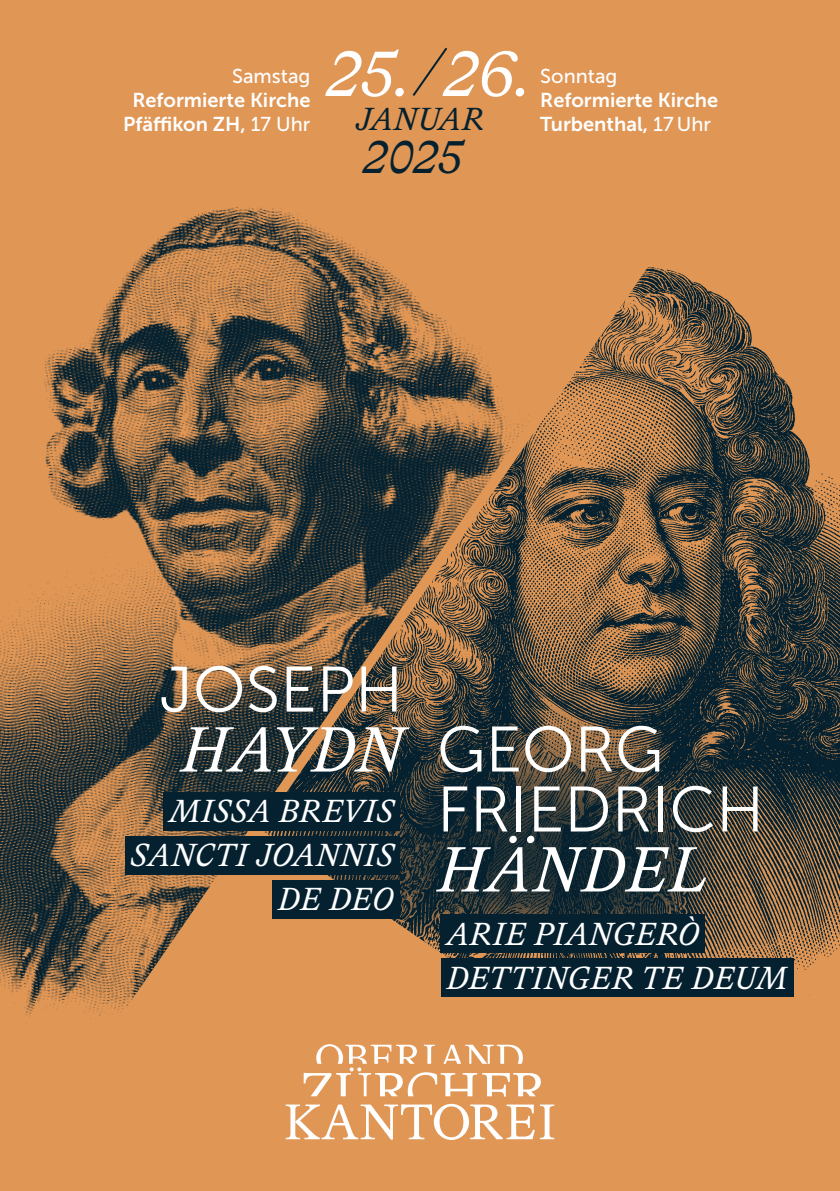
<style>
.page{position:relative;width:840px;height:1191px;background:#fff}
.page>*{position:absolute;margin:0;border:0;box-sizing:border-box;transform-origin:0 0}
.t1{font:64px/60px "Museo Sans 300";color:#fff}
.t2{font:italic 64px "Bradford LL";letter-spacing:.01em;color:#fff}
.t3{font:italic 46px "Bradford LL";color:#05212f}
.t4{font:italic 32px/44px "Bradford LL";letter-spacing:.01em;color:#fff;text-align:right}
.t5{font:italic 32px "Bradford LL";letter-spacing:.01em;color:#05212f}
.t6{font:20px/24px "Museo Sans 700";color:#fff;text-align:center}
.t7{font:20px "Museo Sans 500";color:#fff}
.s1{font-family:"Museo Sans 500"}
</style>
<div class="page">
<div style="left:0;top:0;width:839px;height:1191px;background:#e09655"></div>
<img style="left:566px;top:267px;width:273px;height:730px">
<img style="left:0;top:207px;width:566px;height:812px">
<svg style="left:285px;top:1103px;width:269px;height:37px"></svg>
<svg style="left:303px;top:1044px;width:237px;height:52px"></svg>
<div style="left:163px;top:792px;width:236px;height:38px;background:#05212f"></div>
<div style="left:125px;top:836px;width:274px;height:38px;background:#05212f"></div>
<div style="left:272px;top:880px;width:127px;height:38px;background:#05212f"></div>
<div style="left:440px;top:914px;width:264px;height:39px;background:#05212f"></div>
<div style="left:440px;top:958px;width:353px;height:39px;background:#05212f"></div>
<svg style="left:412px;top:47px;width:36px;height:49px"></svg>
<p class="t7" style="left:232px;top:65px;width:80px">Samstag</p>
<p class="t6" style="left:123px;top:88px;width:189px">Reformierte Kirche<br>Pfäffikon ZH, <span class="s1">17 Uhr</span></p>
<h1 class="t2" style="left:326px;top:32px;width:206px">25. 26.</h1>
<h3 class="t5" style="left:355px;top:99px;width:131px">JANUAR</h3>
<h2 class="t3" style="left:363px;top:127px;width:100px">2025</h2>
<p class="t7" style="left:540px;top:65px;width:79px">Sonntag</p>
<p class="t6" style="left:540px;top:88px;width:179px;text-align:left">Reformierte Kirche<br>Turbenthal, <span class="s1">17 Uhr</span></p>
<h1 class="t1" style="left:159px;top:660px;width:245px">JOSEPH</h1>
<h1 class="t2" style="left:180px;top:708px;width:224px">HAYDN</h1>
<h3 class="t4" style="left:131px;top:788px;width:264px">MISSA BREVIS<br>SANCTI JOANNIS<br>DE DEO</h3>
<h1 class="t1" style="left:437px;top:720px;width:328px">GEORG<br>FRIEDRICH</h1>
<h1 class="t2" style="left:437px;top:828px;width:273px">HÄNDEL</h1>
<h3 class="t4" style="left:446px;top:911px;width:343px;text-align:left">ARIE PIANGERÒ<br>DETTINGER TE DEUM</h3>
</div>
